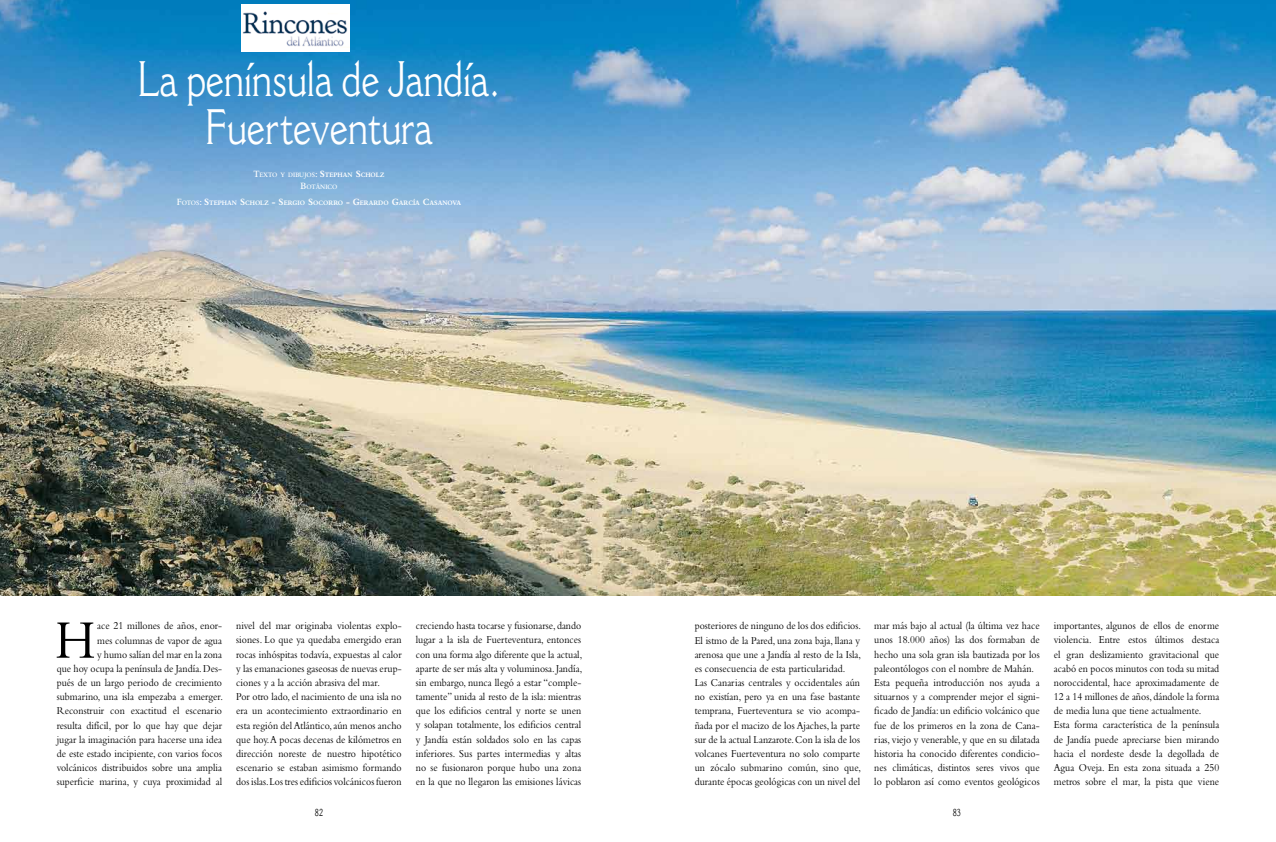
<style>
.page{position:relative;width:1276px;height:842px;background:#fff}
.page>*{position:absolute;margin:0;border:0;box-sizing:border-box;transform-origin:0 0}
.t1{font:56.6px "Bembo";color:#000;scale:.9 1}
.t2{font:49px/48px "Cantoria";color:#fff;text-align:center;scale:.75 1}
.t3{font:11px/14.2px "Bembo";letter-spacing:.005em;color:#000;scale:.9 1}
.t4{font:10px "Cantoria";color:#000;scale:.75 1}
.t5{font:700 7px "Bembo";color:#fff;scale:.9 1}
.t6{font:600 7px "Bembo";color:#fff;scale:.9 1}
.s1{font-size:10px}
.s2{font-weight:700;font-size:10px}
.s3{font-weight:700}
.s4{font-weight:600;font-size:10px}
.s5{font-weight:600}
</style>
<div class="page">
<img style="left:0;top:0;width:1276px;height:596px">
<img style="left:241px;top:4px;width:108px;height:47px">
<h2 class="t2" style="left:138px;top:54px;width:485px">La península de Jandía.<br>Fuerteventura</h2>
<p class="t6" style="left:253px;top:171px;width:147px"><span class="s1">T</span>EXTO Y DIBUJOS<span class="s1">:</span> <span class="s2">S</span><span class="s3">TEPHAN</span> <span class="s2">S</span><span class="s3">CHOLZ</span></p>
<p class="t6" style="left:300px;top:183px;width:42px"><span class="s1">B</span>OTÁNICO</p>
<p class="t5" style="left:177px;top:199px;width:317px"><span class="s4">F</span><span class="s5">OTOS</span><span class="s4">:</span> <span class="s1">S</span>TEPHAN <span class="s1">S</span>CHOLZ <span class="s1">- S</span>ERGIO <span class="s1">S</span>OCORRO <span class="s1">- G</span>ERARDO <span class="s1">G</span>ARCÍA <span class="s1">C</span>ASANOVA</p>
<p class="t3" style="left:57px;top:619px;width:186px;text-align:right">ace 21 millones de años, enor-<br>mes columnas de vapor de agua<br>y humo salían del mar en la zona<br>que hoy ocupa la península de Jandía. Des&shy;pués de un largo periodo de crecimiento submarino, una isla empezaba a emerger.<br>Reconstruir con exactitud el escenario resulta difícil, por lo que hay que dejar jugar la imaginación para hacerse una idea de este estado incipiente, con varios focos volcánicos distribuidos sobre una amplia superficie marina, y cuya proximidad al</p>
<p class="t3" style="left:236px;top:618px;width:185px">nivel del mar originaba violentas explo&shy;siones. Lo que ya quedaba emergido eran rocas inhóspitas todavía, expuestas al calor y las emanaciones gaseosas de nuevas erup&shy;ciones y a la acción abrasiva del mar.<br>Por otro lado, el nacimiento de una isla no era un acontecimiento extraordinario en esta región del Atlántico, aún menos ancho que hoy. A pocas decenas de kilómetros en dirección noreste de nuestro hipotético escenario se estaban asimismo formando dos islas. Los tres edificios volcánicos fueron</p>
<p class="t3" style="left:416px;top:618px;width:186px;text-align:justify">creciendo hasta tocarse y fusionarse, dando lugar a la isla de Fuerteventura, entonces con una forma algo diferente que la actual, aparte de ser más alta y voluminosa. Jandía, sin embargo, nunca llegó a estar “comple&shy;tamente” unida al resto de la isla: mientras que los edificios central y norte se unen y solapan totalmente, los edificios central y Jandía están soldados solo en las capas inferiores. Sus partes intermedias y altas no se fusionaron porque hubo una zona en la que no llegaron las emisiones lávicas</p>
<h1 class="t1" style="left:55px;top:607px;width:46px">H</h1>
<p class="t3" style="left:694px;top:619px;width:186px">posteriores de ninguno de los dos edificios.<br>El istmo de la Pared, una zona baja, llana y arenosa que une a Jandía al resto de la Isla, es consecuencia de esta particularidad.<br>Las Canarias centrales y occidentales aún no existían, pero ya en una fase bastante temprana, Fuerteventura se vio acompa&shy;ñada por el macizo de los Ajaches, la parte sur de la actual Lanzarote. Con la isla de los volcanes Fuerteventura no solo comparte un zócalo submarino común, sino que, durante épocas geológicas con un nivel del</p>
<p class="t3" style="left:874px;top:618px;width:185px">mar más bajo al actual (la última vez hace unos 18.000 años) las dos formaban de hecho una sola gran isla bautizada por los paleontólogos con el nombre de Mahán.<br>Esta pequeña introducción nos ayuda a situarnos y a comprender mejor el signi&shy;ficado de Jandía: un edificio volcánico que fue de los primeros en la zona de Cana&shy;rias, viejo y venerable, y que en su dilatada historia ha conocido diferentes condicio&shy;nes climáticas, distintos seres vivos que lo poblaron así como eventos geológicos</p>
<p class="t3" style="left:1054px;top:618px;width:185px">importantes, algunos de ellos de enorme violencia. Entre estos últimos destaca el gran deslizamiento gravitacional que acabó en pocos minutos con toda su mitad noroccidental, hace aproximadamente de 12 a 14 millones de años, dándole la forma de media luna que tiene actualmente.<br>Esta forma característica de la península de Jandía puede apreciarse bien mirando hacia el nordeste desde la degollada de Agua Oveja. En esta zona situada a 250 metros sobre el mar, la pista que viene</p>
<p class="t4" style="left:315px;top:806px;width:12px">82</p>
<p class="t4" style="left:953px;top:806px;width:12px">83</p>
</div>
